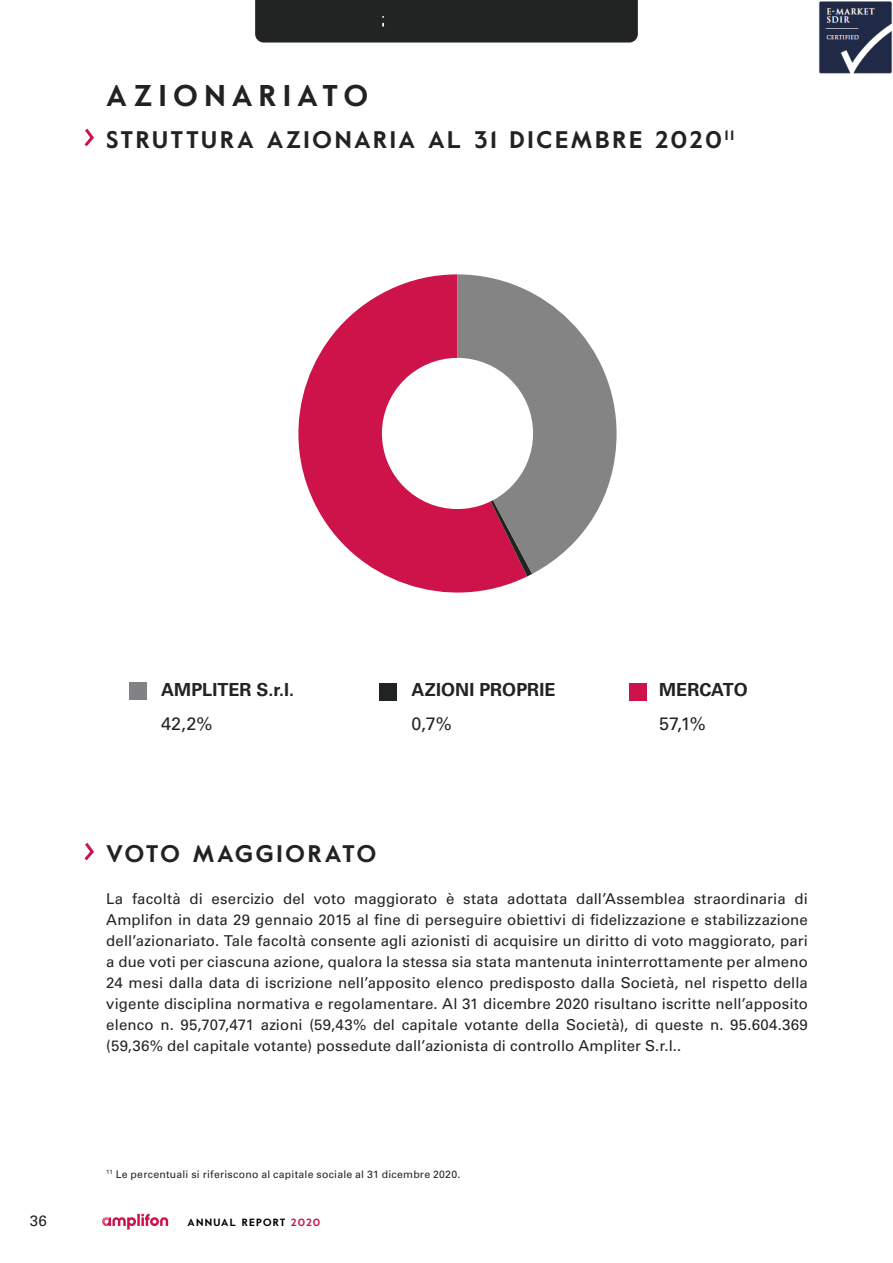
<style>
.page{position:relative;width:893px;height:1263px;background:#fff}
.page>*{position:absolute;margin:0;border:0;box-sizing:border-box;transform-origin:0 0}
.t1{font:700 30px "Value";letter-spacing:.21em;color:#222}
.t2{font:700 24px "Value";letter-spacing:.105em;color:#222}
.t3{font:700 18px "Univers LT Std";color:#222323}
.t4{font:18px "Univers LT Std";color:#222323}
.t5{font:15px/21px "Univers LT Std";letter-spacing:.005em;color:#222323;text-align:justify}
.t6{font:10.5px "Univers LT Std";letter-spacing:.025em;color:#222323}
.t7{font:700 10.5px "Value";letter-spacing:.12em;color:#000}
.s1{color:#cd1349}
</style>
<div class="page">
<svg style="left:84px;top:128px;width:10px;height:19px"></svg>
<svg style="left:84px;top:842px;width:10px;height:19px"></svg>
<div style="left:129px;top:682px;width:17px;height:17px;background:#808285"></div>
<div style="left:380px;top:683px;width:17px;height:17px;background:#222323"></div>
<div style="left:629px;top:683px;width:17px;height:17px;background:#cd1349"></div>
<svg style="left:298px;top:274px;width:229px;height:319px;fill:#cd1349"></svg>
<svg style="left:457px;top:274px;width:160px;height:300px;fill:#858484"></svg>
<div style="left:382px;top:358px;width:151px;height:151px;background:#fff;border-radius:50%"></div>
<svg style="left:102px;top:1213px;width:66px;height:16px"></svg>
<div style="left:255px;top:0;width:383px;height:43px;background:#222323"></div>
<img style="left:819px;top:1px;width:73px;height:73px">
<h1 class="t1" style="left:106px;top:75px;width:263px">AZIONARIATO</h1>
<h2 class="t2" style="left:106px;top:123px;width:629px">STRUTTURA AZIONARIA AL 31 DICEMBRE 2020<sup>11</sup></h2>
<p class="t3" style="left:161px;top:679px;width:134px">AMPLITER S.r.l.</p>
<p class="t4" style="left:161px;top:713px;width:53px">42,2%</p>
<p class="t3" style="left:412px;top:679px;width:145px">AZIONI PROPRIE</p>
<p class="t4" style="left:412px;top:713px;width:42px">0,7%</p>
<p class="t3" style="left:659px;top:679px;width:90px">MERCATO</p>
<p class="t4" style="left:659px;top:713px;width:48px">57,1%</p>
<h2 class="t2" style="left:106px;top:837px;width:271px">VOTO MAGGIORATO</h2>
<p class="t5" style="left:106px;top:888px;width:703px">La facoltà di esercizio del voto maggiorato è stata adottata dall’Assemblea straordinaria di Amplifon in data 29 gennaio 2015 al fine di perseguire obiettivi di fidelizzazione e stabilizzazione dell’azionariato. Tale facoltà consente agli azionisti di acquisire un diritto di voto maggiorato, pari a due voti per ciascuna azione, qualora la stessa sia stata mantenuta ininterrottamente per almeno 24 mesi dalla data di iscrizione nell’apposito elenco predisposto dalla Società, nel rispetto della vigente disciplina normativa e regolamentare. Al 31 dicembre 2020 risultano iscritte nell’apposito elenco n. 95,707,471 azioni (59,43% del capitale votante della Società), di queste n. 95.604.369 (59,36% del capitale votante) possedute dall’azionista di controllo Ampliter S.r.l..</p>
<p class="t6" style="left:106px;top:1168px;width:355px"><sup>11</sup> Le percentuali si riferiscono al capitale sociale al 31 dicembre 2020.</p>
<p class="t5" style="left:30px;top:1210px;width:18px">36</p>
<p class="t7" style="left:188px;top:1214px;width:134px">ANNUAL REPORT <span class="s1">2020</span></p>
</div>
